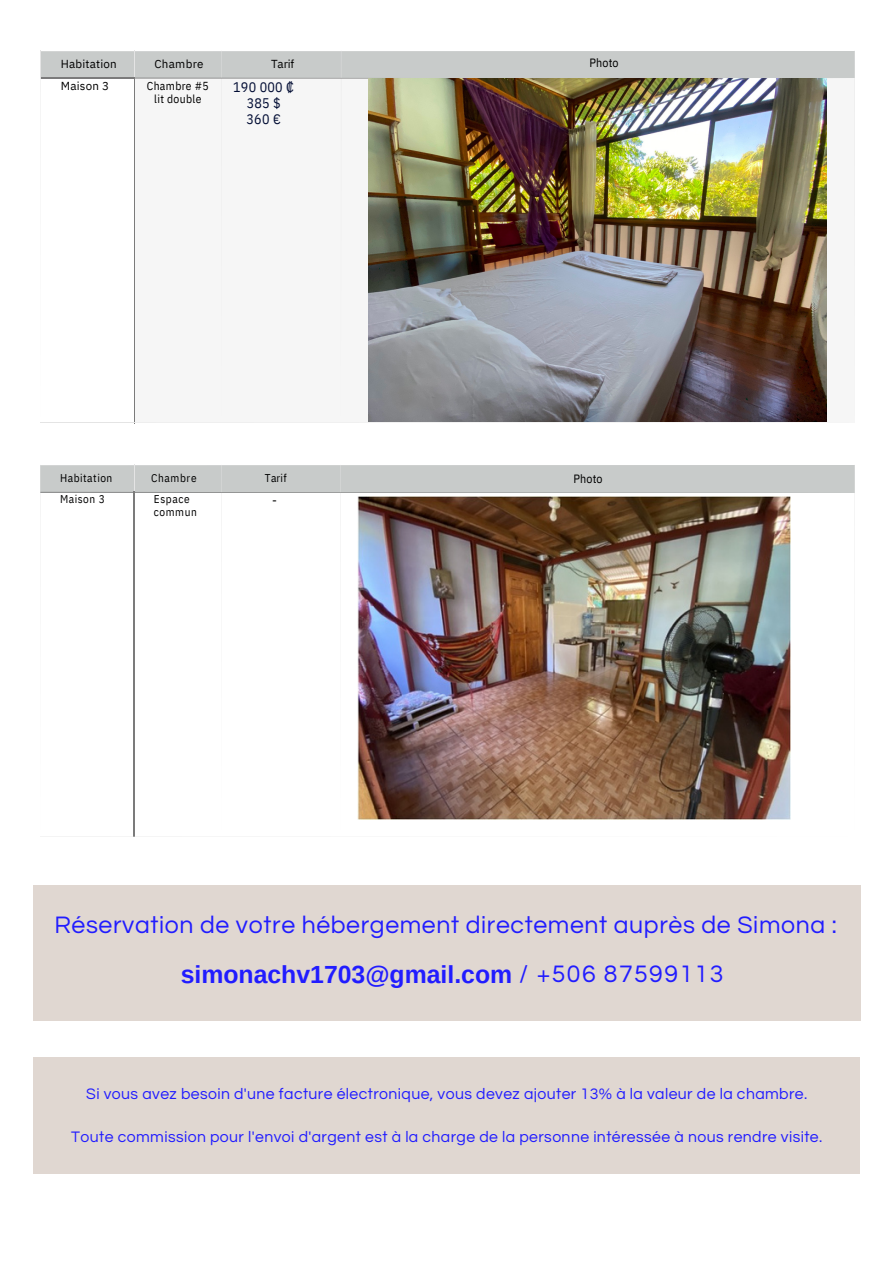
<style>
.page{position:relative;width:894px;height:1264px;background:#fff}
.page>*{position:absolute;margin:0;border:0;box-sizing:border-box;transform-origin:0 0}
.t1{font:24.75px "Questrial";letter-spacing:.025em;color:#211cff}
.t2{font:700 24.75px "Arimo";color:#211cff}
.t3{font:15.75px "Questrial";letter-spacing:.025em;color:#211cff}
.t4{font:13.95px/15.8px "IBM Plex Sans Cond";letter-spacing:.02em;color:#020d34;text-align:center}
.t5{font:13.5px "IBM Plex Sans Cond";color:#000}
.t6{font:12px "IBM Plex Sans Cond";letter-spacing:.01em;color:#000}
.t7{font:11.55px/21.8px "IBM Plex Sans";letter-spacing:.02em;color:#000}
.t8{font:11.55px/13px "IBM Plex Sans Cond";letter-spacing:.03em;color:#000;text-align:center}
.t9{font:11.25px/21.1px "IBM Plex Sans Cond";letter-spacing:.045em;color:#000}
.s1{font-family:"Questrial";font-weight:400}
</style>
<div class="page">
<div style="left:41px;top:51px;width:93px;height:27px;background:#c8cbca"></div>
<div style="left:134px;top:78px;width:87px;height:344px;background:#f6f6f6"></div>
<div style="left:221px;top:78px;width:120px;height:344px;background:#f6f6f6"></div>
<div style="left:341px;top:78px;width:513px;height:344px;background:#f6f6f6"></div>
<hr style="left:134px;top:77px;width:1px;height:346px;background:#7b7b7b">
<hr style="left:221px;top:51px;width:1px;height:372px;background:#e4e4e4">
<hr style="left:341px;top:51px;width:1px;height:372px;background:#e4e4e4">
<hr style="left:40px;top:78px;width:94px;height:1px;background:#7b7b7b">
<div style="left:134px;top:52px;width:720px;height:27px;background:#c8cbca"></div>
<svg style="left:40px;top:52px;width:1px;height:26px"></svg>
<hr style="left:40px;top:78px;width:1px;height:345px;background:#e4e4e4">
<hr style="left:854px;top:51px;width:1px;height:372px;background:#e4e4e4">
<hr style="left:40px;top:51px;width:815px;height:1px;background:#e4e4e4">
<hr style="left:40px;top:422px;width:94px;height:1px;background:#e4e4e4">
<hr style="left:134px;top:422px;width:721px;height:1px;background:#e4e4e4">
<img style="left:368px;top:79px;width:458px;height:342px">
<img style="left:357px;top:496px;width:432px;height:323px">
<hr style="left:134px;top:491px;width:1px;height:345px;background:#7b7b7b">
<hr style="left:221px;top:465px;width:1px;height:371px;background:#e4e4e4">
<hr style="left:340px;top:465px;width:1px;height:371px;background:#e4e4e4">
<div style="left:41px;top:466px;width:813px;height:27px;background:#c8cbca"></div>
<hr style="left:40px;top:465px;width:1px;height:371px;background:#e4e4e4">
<hr style="left:854px;top:465px;width:1px;height:371px;background:#e4e4e4">
<hr style="left:40px;top:465px;width:815px;height:1px;background:#e4e4e4">
<hr style="left:40px;top:836px;width:815px;height:1px;background:#e4e4e4">
<div style="left:33px;top:885px;width:827px;height:135px;background:#e0d7d1"></div>
<div style="left:33px;top:1057px;width:827px;height:117px;background:#e0d7d1"></div>
<p class="t7" style="left:61px;top:53px;width:58px">Habitation<br>Maison 3</p>
<p class="t7" style="left:154px;top:53px;width:51px">Chambre</p>
<p class="t7" style="left:271px;top:53px;width:25px">Tarif</p>
<p class="t8" style="left:147px;top:79px;width:63px">Chambre #5 lit double</p>
<p class="t4" style="left:233px;top:79px;width:62px">190 000 ₡<br>385 $<br>360 €</p>
<p class="t9" style="left:60px;top:467px;width:54px">Habitation<br>Maison 3</p>
<p class="t9" style="left:151px;top:467px;width:47px">Chambre</p>
<p class="t9" style="left:265px;top:467px;width:23px">Tarif</p>
<p class="t9" style="left:154px;top:492px;width:44px;line-height:12.8px">Espace commun</p>
<p class="t5" style="left:272px;top:491px;width:6px">-</p>
<p class="t6" style="left:589px;top:55px;width:30px">Photo</p>
<p class="t6" style="left:573px;top:470px;width:30px">Photo</p>
<h1 class="t1" style="left:54px;top:913px;width:783px">Réservation de votre hébergement directement auprès de Simona :</h1>
<h1 class="t2" style="left:181px;top:960px;width:544px">simonachv1703@gmail.com <span class="s1">/ +506 87599113</span></h1>
<p class="t3" style="left:86px;top:1085px;width:722px">Si vous avez besoin d'une facture électronique, vous devez ajouter 13% à la valeur de la chambre.</p>
<p class="t3" style="left:71px;top:1128px;width:752px">Toute commission pour l'envoi d'argent est à la charge de la personne intéressée à nous rendre visite.</p>
</div>
